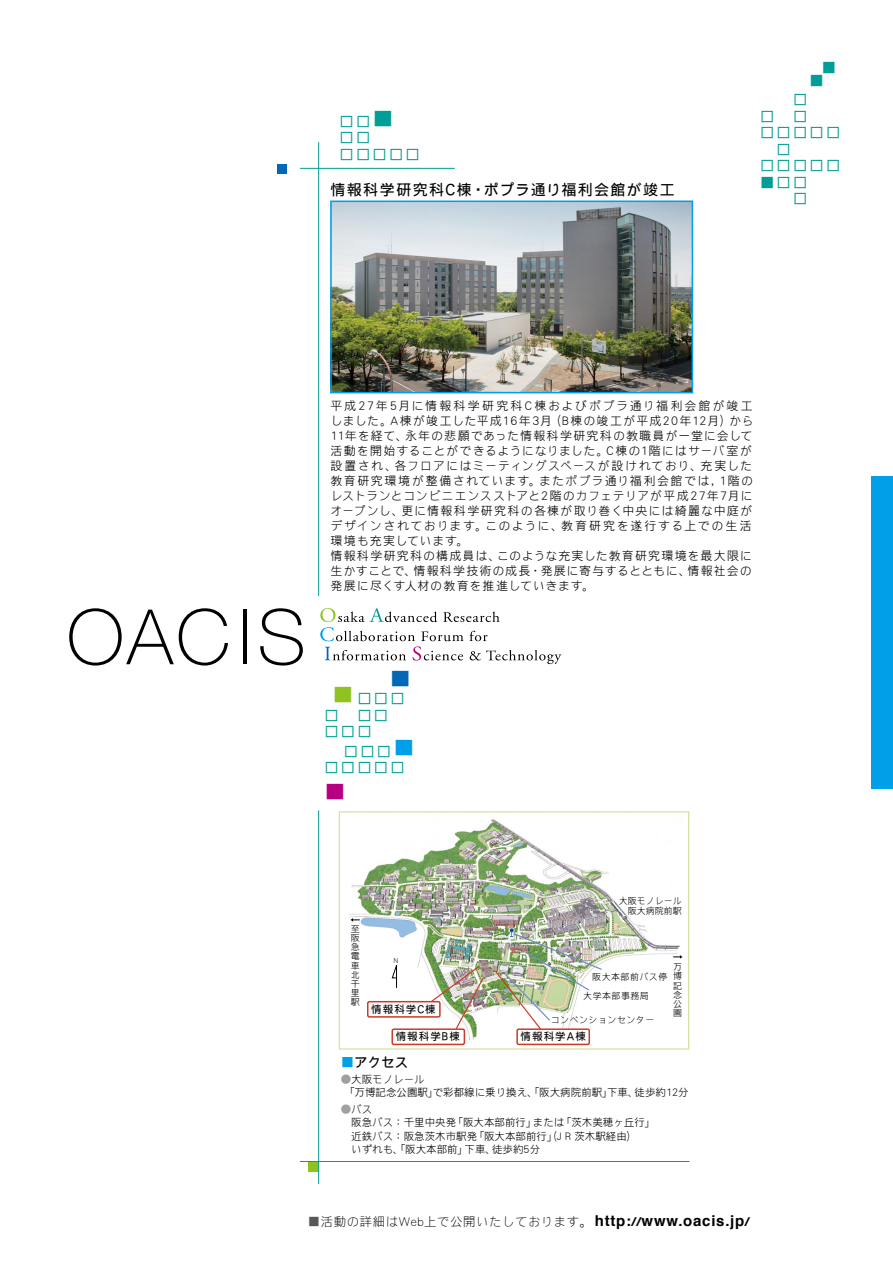
<style>
.page{position:relative;width:893px;height:1263px;background:#fff}
.page>*{position:absolute;margin:0;border:0;box-sizing:border-box;transform-origin:0 0}
.t1{font:20.4px "DFP Gothic PCID W5";color:#0068b7;scale:1.07 1}
.t2{font:20.4px "DFP Gothic PCID W5";color:#b60081;scale:1.07 1}
.t3{font:20.4px "DFP Gothic PCID W5";color:#8fc31f;scale:1.07 1}
.t4{font:15px/16.5px "DFP Gothic PCID W5";color:#009e96}
.t5{font:15px "DFP Gothic PCID W5";letter-spacing:.095em;color:#000}
.t6{font:13.5px "DFP Gothic PCID W5";color:#000}
.t7{font:12.3px "DFP Gothic PCID W2";letter-spacing:.05em;color:#000}
.t8{font:12px/15px "DFP Gothic PCID W3";letter-spacing:.09em;color:#000}
.t9{font:10.5px/13.5px "DFP Gothic PCID W3";color:#000}
.t10{font:10.5px "DFP Gothic PCID W5";letter-spacing:.1em;color:#000}
.t11{font:9px/9.3px "DFP Gothic PCID W3";letter-spacing:.05em;color:#000;text-align:justify}
.t12{font:9px/10.8px "DFP Gothic PCID W3";color:#000}
.t13{font:6.9px "DFP Gothic PCID W3";color:#000}
.s1{font-size:20.4px}
.s2{color:#009d91}
.s3{font-size:20.4px;color:#00a0e9}
.s4{color:#00a0e9}
.s5{color:#9fa0a0}
.s6{color:#595757}
.s7{font-size:14.1px}
.s8{font-family:"Helvetica";font-weight:700;font-size:15px}
.s9{font-family:"Helvetica";font-weight:700;font-size:12px}
</style>
<div class="page">
<svg style="left:69px;top:608px;width:159px;height:57px"></svg>
<hr style="left:243px;top:610px;width:3px;height:54px;background:#000">
<svg style="left:260px;top:608px;width:43px;height:57px"></svg>
<div style="left:277px;top:165px;width:9px;height:9px;background:#0068b7"></div>
<hr style="left:300px;top:168px;width:155px;height:1px;background:#009b91">
<div style="left:308px;top:1161px;width:11px;height:11px;background:#8fc31f"></div>
<hr style="left:300px;top:1161px;width:389px;height:1px;background:#009b91">
<hr style="left:318px;top:142px;width:1px;height:454px;background:#009b91">
<hr style="left:318px;top:810px;width:1px;height:374px;background:#009b91">
<img style="left:349px;top:819px;width:334px;height:227px">
<div style="left:872px;top:476px;width:21px;height:313px;background:#00a0e9"></div>
<svg style="left:320px;top:608px;width:241px;height:56px"></svg>
<div style="left:339px;top:811px;width:350px;height:238px;border:1px solid #cce198"></div>
<svg style="left:350px;top:918px;width:10px;height:4px"></svg>
<svg style="left:673px;top:955px;width:9px;height:4px"></svg>
<div style="left:392px;top:1029px;width:72px;height:15px;background:#fff;border-radius:2px"></div>
<div style="left:391px;top:1028px;width:74px;height:17px;border:1px solid #ca3a29;border-radius:2px"></div>
<div style="left:517px;top:1029px;width:72px;height:15px;background:#fff;border-radius:2px"></div>
<div style="left:516px;top:1028px;width:74px;height:17px;border:1px solid #ca3a29;border-radius:2px"></div>
<svg style="left:392px;top:963px;width:5px;height:25px"></svg>
<img style="left:494px;top:927px;width:109px;height:104px">
<div style="left:368px;top:1002px;width:72px;height:15px;background:#fff;border-radius:2px"></div>
<div style="left:367px;top:1001px;width:74px;height:17px;border:1px solid #ca3a29;border-radius:2px"></div>
<img style="left:430px;top:965px;width:55px;height:65px">
<img style="left:333px;top:204px;width:357px;height:186px">
<div style="left:330px;top:201px;width:363px;height:192px;border:2px solid #00a0e9"></div>
<p class="t4" style="left:339px;top:113px;width:56px">□□<span class="s1">■</span></p>
<p class="t4" style="left:339px;top:129px;width:33px">□□</p>
<p class="t4" style="left:339px;top:146px;width:82px">□□□□□</p>
<p class="t5" style="left:330px;top:181px;width:346px">情報科学研究科C棟・ポプラ通り福利会館が竣工</p>
<p class="t4" style="left:809px;top:61px;width:29px;line-height:13px;text-indent:12px">■ ■</p>
<p class="t4" style="left:760px;top:108px;width:49px">□　□</p>
<p class="t4" style="left:760px;top:124px;width:82px">□□□□□　□</p>
<p class="t4" style="left:760px;top:157px;width:82px">□□□□□</p>
<p class="t4" style="left:760px;top:174px;width:49px">■□□</p>
<p class="t8" style="left:330px;top:398px;width:425px">平成27年5月に情報科学研究科C棟およびポプラ通り福利会館が竣工しました。A棟が竣工した平成16年3月（B棟の竣工が平成20年12月）から11年を経て、永年の悲願であった情報科学研究科の教職員が一堂に会して活動を開始することができるようになりました。C棟の1階にはサーバ室が設置され、各フロアにはミーティングスペースが設けれており、充実した教育研究環境が整備されています。またポプラ通り福利会館では，1階のレストランとコンビニエンスストアと2階のカフェテリアが平成27年7月にオープンし、更に情報科学研究科の各棟が取り巻く中央には綺麗な中庭がデザインされております。このように、教育研究を遂行する上での生活環境も充実しています。<br>情報科学研究科の構成員は、このような充実した教育研究環境を最大限に生かすことで、情報科学技術の成長・発展に寄与するとともに、情報社会の発展に尽くす人材の教育を推進していきます。</p>
<h1 class="t1" style="left:389px;top:668px;width:22px">■</h1>
<p class="t4" style="left:324px;top:690px;width:82px"><span class="s2">　　</span>□□□ □　□□</p>
<p class="t4" style="left:324px;top:723px;width:49px">□□□</p>
<p class="t4" style="left:344px;top:743px;width:73px">□□□<span class="s3">■</span></p>
<p class="t4" style="left:324px;top:759px;width:82px">□□□□□</p>
<h1 class="t2" style="left:324px;top:780px;width:22px">■</h1>
<h1 class="t3" style="left:332px;top:684px;width:22px">■</h1>
<p class="t11" style="left:351px;top:923px;width:10px">至阪急電車北千里駅</p>
<p class="t13" style="left:394px;top:957px;width:6px">N</p>
<p class="t10" style="left:371px;top:1003px;width:66px">情報科学C棟</p>
<p class="t12" style="left:619px;top:895px;width:64px">大阪モノレール　阪大病院前駅</p>
<p class="t11" style="left:673px;top:962px;width:10px">万博記念公園</p>
<p class="t11" style="left:583px;top:967px;width:86px;line-height:19.2px;text-indent:9px">阪大本部前バス停大学本部事務局</p>
<p class="t11" style="left:551px;top:1015px;width:105px">コンベンションセンター</p>
<p class="t10" style="left:396px;top:1031px;width:66px">情報科学B棟</p>
<p class="t10" style="left:521px;top:1031px;width:67px">情報科学A棟</p>
<p class="t6" style="left:341px;top:1055px;width:69px"><span class="s4">■</span>アクセス</p>
<p class="t9" style="left:344px;top:1072px;width:346px;text-indent:-3px"><span class="s5">●</span>大阪モノレール<br>「万博記念公園駅」で彩都線に乗り換え、「阪大病院前駅」下車、徒歩約12分</p>
<p class="t9" style="left:341px;top:1102px;width:316px"><span class="s5">●</span>バス<br>　阪急バス：千里中央発「阪大本部前行」または「茨木美穂ヶ丘行」　近鉄バス：阪急茨木市駅発「阪大本部前行」(J R 茨木駅経由)<br>　いずれも、「阪大本部前」下車、徒歩約5分</p>
<p class="t7" style="left:308px;top:1215px;width:443px"><span class="s6">■</span>活動の詳細はWeb上で公開いたしております<span class="s7">。</span><span class="s8">http:</span><span class="s9">//</span><span class="s8">www.oacis.jp</span><span class="s9">/</span></p>
</div>
